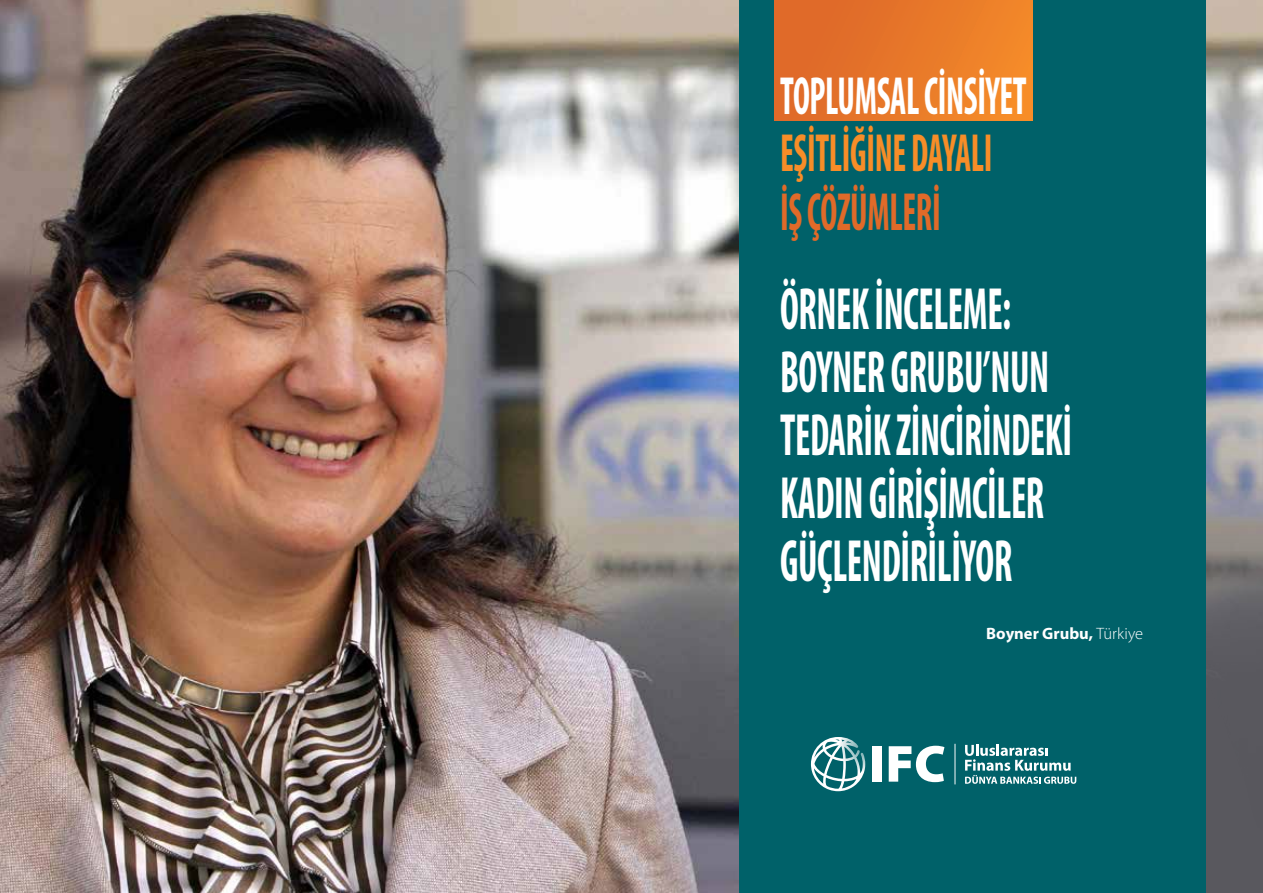
<style>
.page{position:relative;width:1263px;height:893px;background:#fff}
.page>*{position:absolute;margin:0;border:0;box-sizing:border-box;transform-origin:0 0}
.t1{font:700 condensed 60px/63px "Myriad Pro";letter-spacing:-.01em;color:#fff;scale:.65 1}
.t2{font:700 condensed 54px "Myriad Pro";letter-spacing:-.01em;color:#fff;scale:.65 1}
.t3{font:700 condensed 54px "Myriad Pro";letter-spacing:-.01em;color:#f78d28;scale:.65 1}
.t4{font:700 condensed 54px "Myriad Pro";letter-spacing:-.01em;color:#e06a29;scale:.65 1}
.t5{font:900 52.5px "Myriad Pro";color:#fff}
.t6{font:700 16.5px "Myriad Pro";color:#fff}
.s1{font-weight:300}
</style>
<div class="page">
<div style="left:738px;top:0;width:468px;height:893px;background:#006169"></div>
<div style="left:774px;top:0;width:258px;height:121px;background:linear-gradient(to right,#dc6629,#f48a29)"></div>
<img style="left:0;top:0;width:738px;height:893px">
<img style="left:1206px;top:0;width:57px;height:365px">
<svg style="left:1206px;top:365px;width:57px;height:528px;background:#71727a"></svg>
<hr style="left:954px;top:744px;width:1px;height:40px;background:#fff">
<svg style="left:811px;top:737px;width:54px;height:54px"></svg>
<svg style="left:965px;top:744px;width:111px;height:40px"></svg>
<p class="t2" style="left:780px;top:67px;width:381px">TOPLUMSAL CİNSİYET</p>
<p class="t3" style="left:780px;top:124px;width:328px">EŞİTLİĞİNE DAYALI</p>
<p class="t4" style="left:780px;top:182px;width:249px">İŞ ÇÖZÜMLERİ</p>
<p class="t1" style="left:780px;top:278px;width:451px">ÖRNEK İNCELEME:<br>BOYNER GRUBU’NUN<br>TEDARİK ZİNCİRİNDEKİ<br>KADIN GİRİŞİMCİLER<br>GÜÇLENDİRİLİYOR</p>
<p class="t5" style="left:869px;top:734px;width:78px">IFC</p>
<p class="t6" style="left:986px;top:623px;width:158px">Boyner Grubu, <span class="s1">Türkiye</span></p>
</div>
